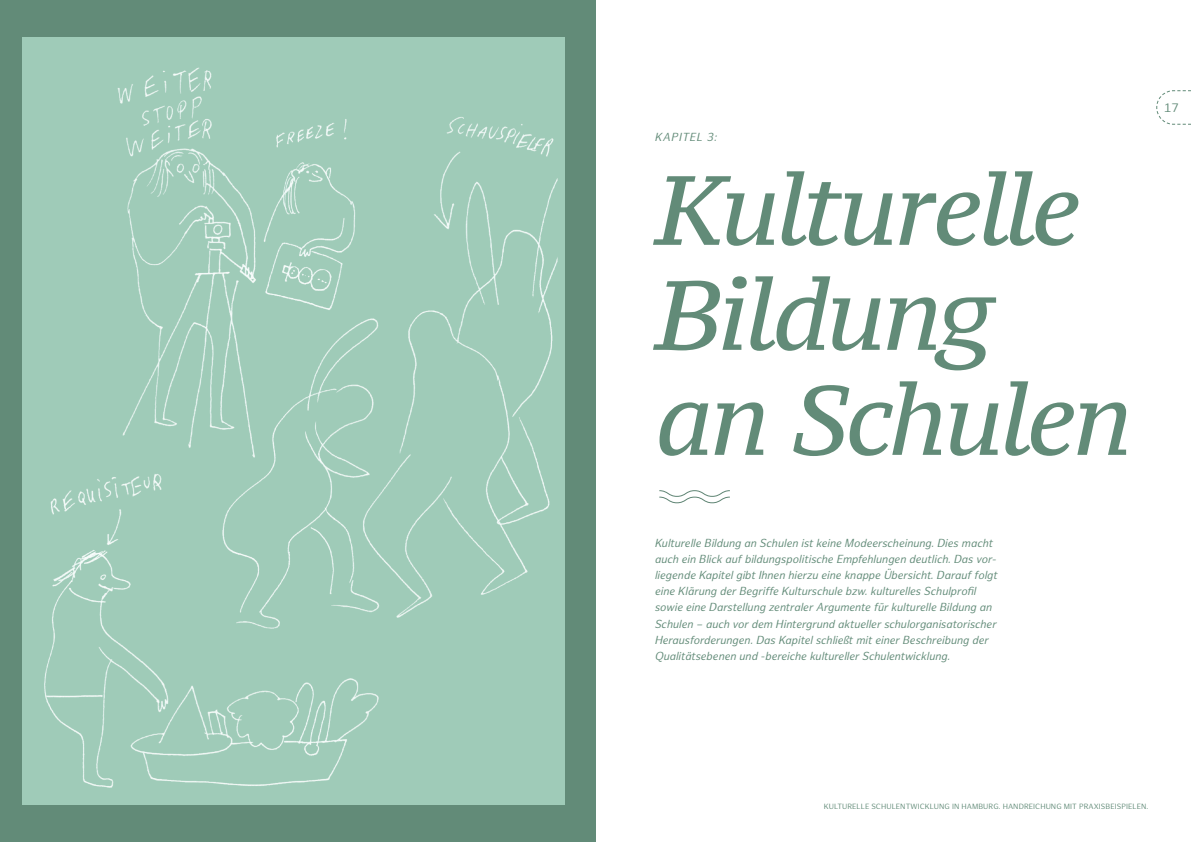
<style>
.page{position:relative;width:1191px;height:842px;background:#fff}
.page>*{position:absolute;margin:0;border:0;box-sizing:border-box;transform-origin:0 0}
.t1{font:italic 98px "PT Serif Caption";letter-spacing:-.03em;color:#628b78}
.t2{font:12px "Hamburg Sans";color:#628b78}
.t3{font:italic 11.4px/16.2px "Hamburg Sans";color:#628b78}
.t4{font:italic 11.4px "Hamburg Sans";letter-spacing:.06em;color:#628b78}
.t5{font:7.4px "Hamburg Sans";letter-spacing:.01em;color:#628b78}
</style>
<div class="page">
<div style="left:0;top:0;width:595px;height:842px;background:#628b78"></div>
<div style="left:22px;top:38px;width:542px;height:766px;background:#9fcbb8"></div>
<svg style="left:659px;top:490px;width:71px;height:13px"></svg>
<svg style="left:1156px;top:90px;width:35px;height:35px"></svg>
<p class="t4" style="left:655px;top:130px;width:63px">KAPITEL 3:</p>
<p class="t1" style="left:655px;top:148px;width:427px">Kulturelle</p>
<p class="t1" style="left:655px;top:253px;width:339px">Bildung</p>
<p class="t1" style="left:655px;top:358px;width:479px">an Schulen</p>
<p class="t3" style="left:655px;top:535px;width:344px">Kulturelle Bildung an Schulen ist keine Modeerscheinung. Dies macht auch ein Blick auf bildungspolitische Empfehlungen deutlich. Das vor&shy;liegende Kapitel gibt Ihnen hierzu eine knappe Übersicht. Darauf folgt eine Klärung der Begriffe Kulturschule bzw. kulturelles Schulprofil sowie eine Darstellung zentraler Argumente für kulturelle Bildung an Schulen – auch vor dem Hintergrund aktueller schulorganisatorischer Herausforderungen. Das Kapitel schließt mit einer Beschreibung der Qualitätsebenen und -bereiche kultureller Schulentwicklung.</p>
<p class="t2" style="left:1164px;top:101px;width:16px">17</p>
<p class="t5" style="left:824px;top:802px;width:326px">KULTURELLE SCHULENTWICKLUNG IN HAMBURG. HANDREICHUNG MIT PRAXISBEISPIELEN.</p>
</div>
